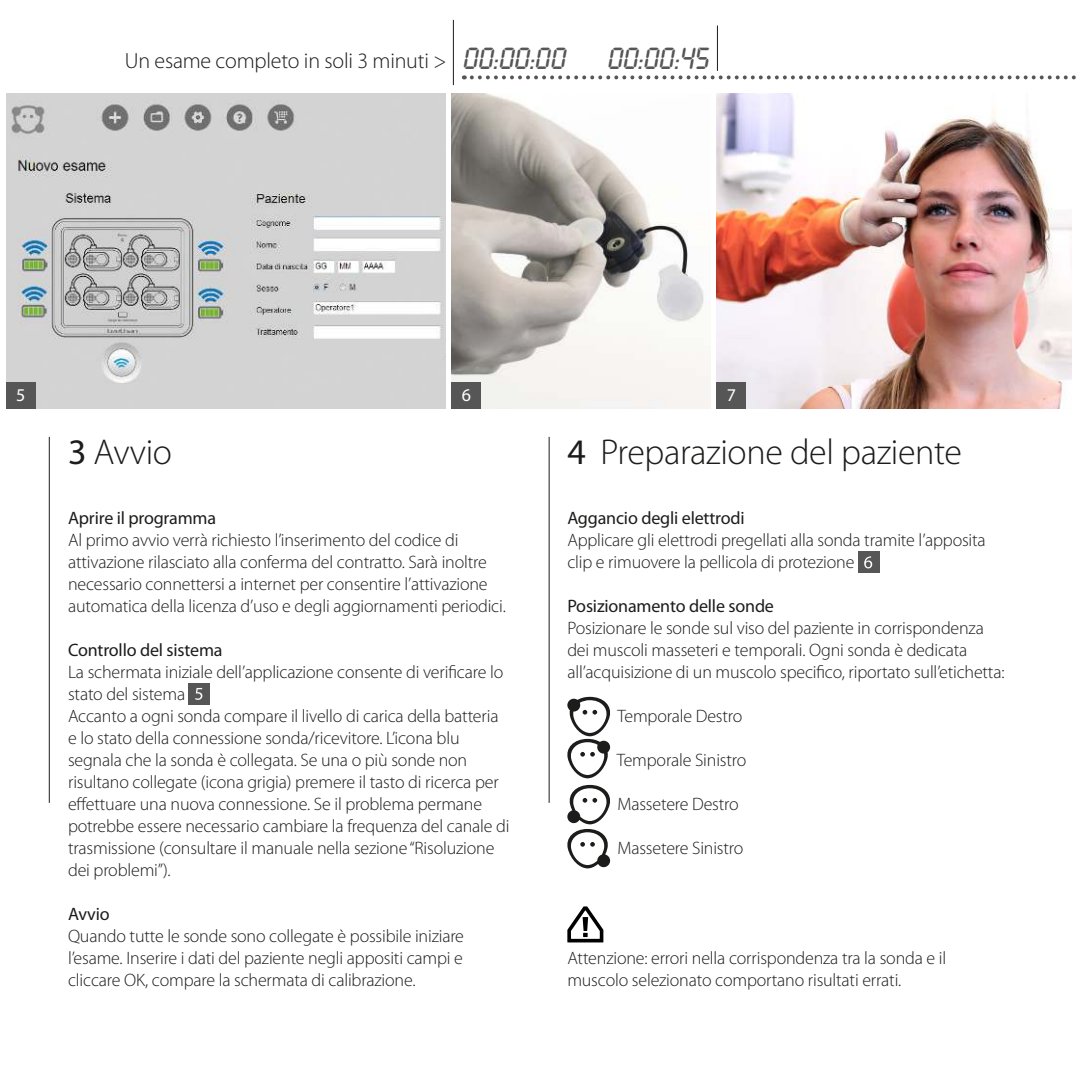
<style>
.page{position:relative;width:1078px;height:1078px;background:#fff}
.page>*{position:absolute;margin:0;border:0;box-sizing:border-box;transform-origin:0 0}
.t1{font:300 36px "Myriad Pro";letter-spacing:-.01em;color:#1c1c1b}
.t2{font:32px "Lcd Plain";color:#575656}
.t3{font:300 22px "Myriad Pro";letter-spacing:-.01em;color:#1c1c1b}
.t4{font:300 18px/22px "Myriad Pro";letter-spacing:-.01em;color:#1c1c1b}
.t5{font:18px "Myriad Pro";letter-spacing:-.01em;color:#1c1c1b}
.t6{font:18px "Myriad Pro";color:#fff}
.s1{font-family:"Lcd Plain";font-weight:400;font-size:32px;color:#575656}
.s2{font-weight:400}
</style>
<div class="page">
<hr style="left:49px;top:437px;width:1px;height:365px;background:#1c1c1b">
<hr style="left:548px;top:437px;width:1px;height:365px;background:#1c1c1b">
<hr style="left:453px;top:20px;width:1px;height:65px;background:#1c1c1b">
<hr style="left:716px;top:26px;width:1px;height:45px;background:#1c1c1b">
<div style="left:857px;top:551px;width:22px;height:21px;background:#575656"></div>
<svg style="left:864px;top:556px;width:8px;height:12px"></svg>
<svg style="left:567px;top:696px;width:44px;height:82px"></svg>
<svg style="left:567px;top:784px;width:44px;height:84px"></svg>
<svg style="left:567px;top:906px;width:36px;height:36px"></svg>
<div style="left:189px;top:683px;width:21px;height:21px;background:#575656"></div>
<svg style="left:195px;top:688px;width:7px;height:11px"></svg>
<img style="left:716px;top:94px;width:355px;height:314px">
<img style="left:452px;top:94px;width:258px;height:314px">
<img style="left:6px;top:94px;width:439px;height:314px">
<svg style="left:471px;top:75px;width:605px;height:4px"></svg>
<div style="left:6px;top:381px;width:29px;height:27px;background:#575656"></div>
<div style="left:452px;top:381px;width:29px;height:27px;background:#575656"></div>
<div style="left:716px;top:381px;width:29px;height:27px;background:#575656"></div>
<p class="t3" style="left:125px;top:50px;width:443px">Un esame completo in soli 3 minuti &gt; <span class="s1">00:00:00</span></p>
<h2 class="t2" style="left:608px;top:40px;width:104px">00:00:45</h2>
<p class="t6" style="left:16px;top:388px;width:11px">5</p>
<p class="t6" style="left:461px;top:388px;width:11px">6</p>
<p class="t6" style="left:726px;top:388px;width:11px">7</p>
<h1 class="t1" style="left:68px;top:434px;width:105px"><span class="s2">3</span> Avvio</h1>
<p class="t5" style="left:68px;top:511px;width:149px">Aprire il programma</p>
<p class="t4" style="left:68px;top:529px;width:439px">Al primo avvio verrà richiesto l’inserimento del codice di attivazione rilasciato alla conferma del contratto. Sarà inoltre necessario connettersi a internet per consentire l’attivazione automatica della licenza d’uso e degli aggiornamenti periodici.</p>
<p class="t5" style="left:68px;top:643px;width:156px">Controllo del sistema</p>
<p class="t4" style="left:68px;top:661px;width:443px">La schermata iniziale dell’applicazione consente di verificare lo stato del sistema<br>Accanto a ogni sonda compare il livello di carica della batteria e lo stato della connessione sonda/ricevitore. L’icona blu segnala che la sonda è collegata. Se una o più sonde non risultano collegate (icona grigia) premere il tasto di ricerca per effettuare una nuova connessione. Se il problema permane potrebbe essere necessario cambiare la frequenza del canale di trasmissione (consultare il manuale nella sezione “Risoluzione dei problemi”).</p>
<p class="t5" style="left:68px;top:907px;width:43px">Avvio</p>
<p class="t4" style="left:68px;top:925px;width:397px;text-align:justify">Quando tutte le sonde sono collegate è possibile iniziare l’esame. Inserire i dati del paziente negli appositi campi e cliccare OK, compare la schermata di calibrazione.</p>
<h1 class="t1" style="left:567px;top:434px;width:396px"><span class="s2">4</span> Preparazione del paziente</h1>
<p class="t5" style="left:567px;top:511px;width:179px">Aggancio degli elettrodi</p>
<p class="t4" style="left:567px;top:529px;width:420px">Applicare gli elettrodi pregellati alla sonda tramite l’apposita clip e rimuovere la pellicola di protezione</p>
<p class="t5" style="left:567px;top:599px;width:208px">Posizionamento delle sonde</p>
<p class="t4" style="left:567px;top:617px;width:438px">Posizionare le sonde sul viso del paziente in corrispondenza dei muscoli masseteri e temporali. Ogni sonda è dedicata all’acquisizione di un muscolo specifico, riportato sull’etichetta:</p>
<p class="t4" style="left:617px;top:705px;width:126px">Temporale Destro</p>
<p class="t4" style="left:616px;top:749px;width:131px">Temporale Sinistro</p>
<p class="t4" style="left:617px;top:793px;width:123px">Massetere Destro</p>
<p class="t4" style="left:617px;top:837px;width:127px">Massetere Sinistro</p>
<p class="t4" style="left:567px;top:947px;width:380px">Attenzione: errori nella corrispondenza tra la sonda e il muscolo selezionato comportano risultati errati.</p>
</div>
